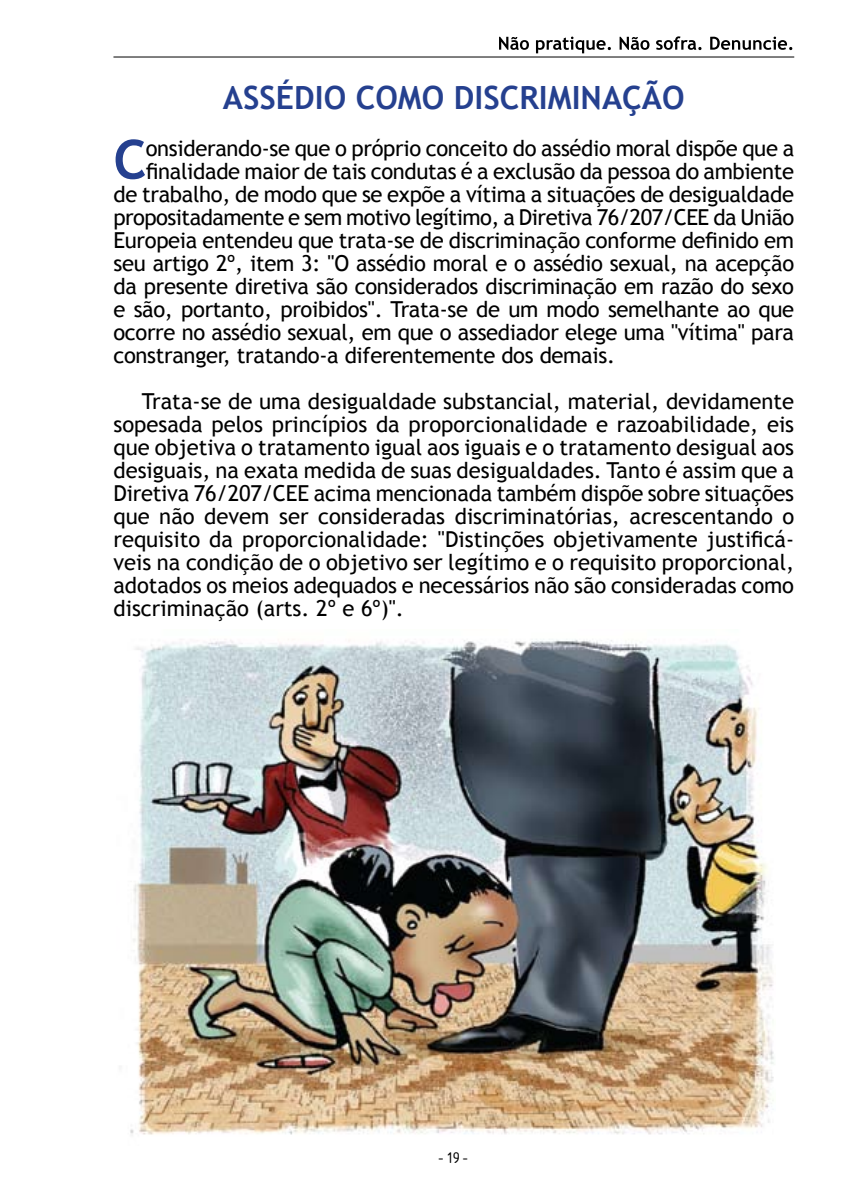
<style>
.page{position:relative;width:851px;height:1191px;background:#fff}
.page>*{position:absolute;margin:0;border:0;box-sizing:border-box;transform-origin:0 0}
.t1{font:700 54.2px "Trebuchet MS";color:#25408f}
.t2{font:700 32px "Trebuchet MS";color:#25408f}
.t3{font:22px/23px "Trebuchet MS";letter-spacing:-.015em;color:#000;text-align:justify}
.t4{font:16px "Isonorm D";color:#000}
</style>
<div class="page">
<svg style="left:499px;top:36px;width:293px;height:17px"></svg>
<hr style="left:113px;top:57px;width:681px;height:1px;background:#000">
<img style="left:130px;top:639px;width:644px;height:496px">
<h2 class="t2" style="left:223px;top:77px;width:463px">ASSÉDIO COMO DISCRIMINAÇÃO</h2>
<h1 class="t1" style="left:113px;top:126px;width:35px">C</h1>
<p class="t3" style="left:146px;top:137px;width:650px">onsiderando-se que o próprio conceito do assédio moral dispõe que a</p>
<p class="t3" style="left:146px;top:160px;width:649px">finalidade maior de tais condutas é a exclusão da pessoa do ambiente</p>
<p class="t3" style="left:113px;top:183px;width:682px">de trabalho, de modo que se expõe a vítima a situações de desigualdade</p>
<p class="t3" style="left:113px;top:206px;width:682px">propositadamente e sem motivo legítimo, a Diretiva 76/207/CEE da União</p>
<p class="t3" style="left:113px;top:229px;width:682px">Europeia entendeu que trata-se de discriminação conforme definido em</p>
<p class="t3" style="left:113px;top:252px;width:682px">seu artigo 2º, item 3: "O assédio moral e o assédio sexual, na acepção</p>
<p class="t3" style="left:113px;top:275px;width:682px">da presente diretiva são considerados discriminação em razão do sexo</p>
<p class="t3" style="left:113px;top:298px;width:682px">e são, portanto, proibidos". Trata-se de um modo semelhante ao que</p>
<p class="t3" style="left:113px;top:321px;width:682px">ocorre no assédio sexual, em que o assediador elege uma "vítima" para</p>
<p class="t3" style="left:113px;top:344px;width:503px">constranger, tratando-a diferentemente dos demais.</p>
<p class="t3" style="left:113px;top:390px;width:682px;text-indent:28px">Trata-se de uma desigualdade substancial, material, devidamente sopesada pelos princípios da proporcionalidade e razoabilidade, eis que objetiva o tratamento igual aos iguais e o tratamento desigual aos desiguais, na exata medida de suas desigualdades. Tanto é assim que a Diretiva 76/207/CEE acima mencionada também dispõe sobre situações que não devem ser consideradas discriminatórias, acrescentando o requisito da proporcionalidade: "Distinções objetivamente justificá&shy;veis na condição de o objetivo ser legítimo e o requisito proporcional, adotados os meios adequados e necessários não são consideradas como discriminação (arts. 2º e 6º)".</p>
<p class="t4" style="left:439px;top:1148px;width:30px">- 19 -</p>
</div>
